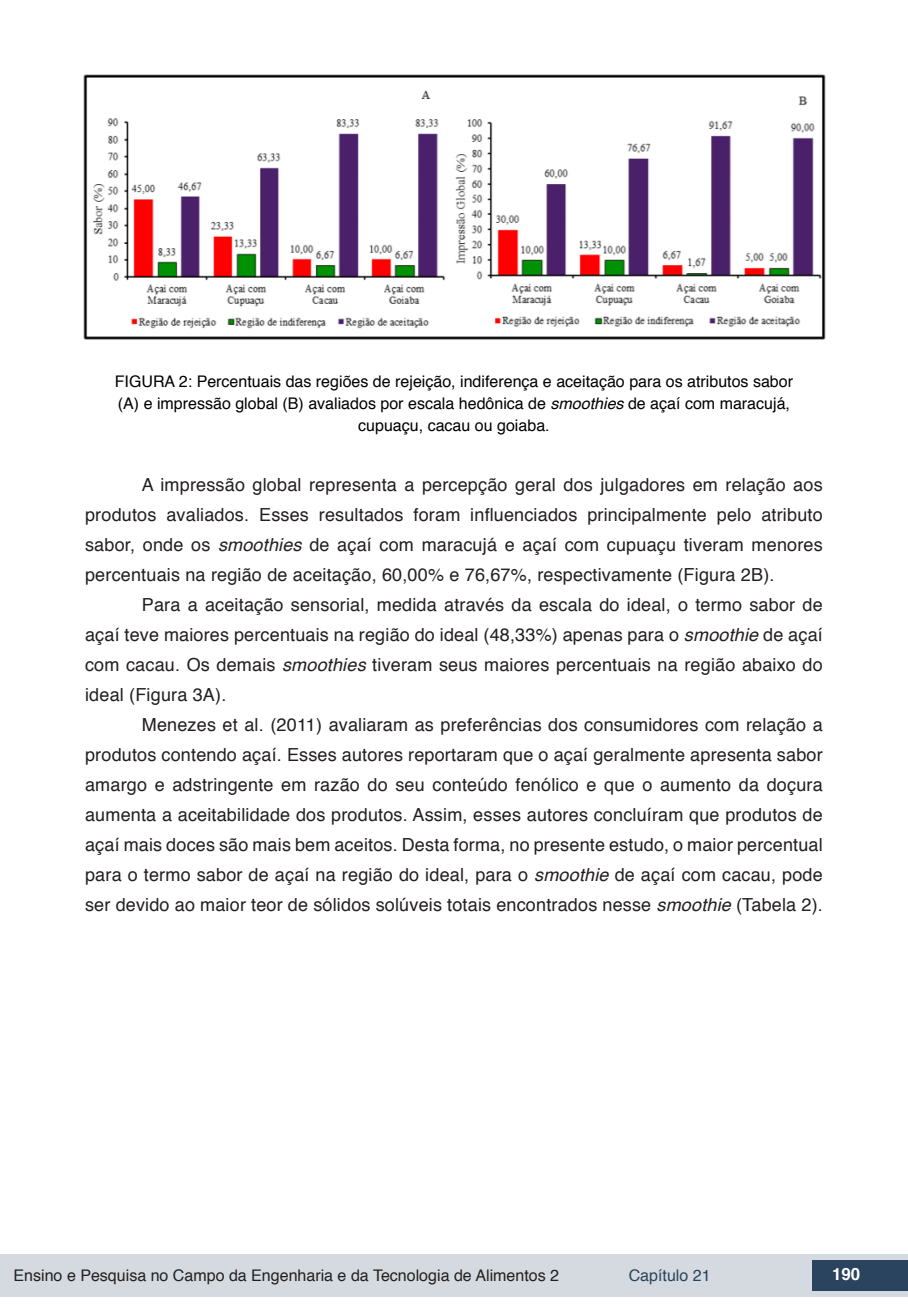
<style>
.page{position:relative;width:908px;height:1304px;background:#fff}
.page>*{position:absolute;margin:0;border:0;box-sizing:border-box;transform-origin:0 0}
.txt{font:18px/30px "Helvetica";letter-spacing:.01em;color:#231f20;text-align:justify}
.t1{font:700 16.8px "Helvetica";color:#fff}
.info_tab_graf_imag{font:16px/22px "Helvetica";color:#000;text-align:center}
.t2{font:16px "Helvetica";color:#231f20}
.t3{font:16px "Helvetica";color:#2a435e}
.s1{font-style:italic}
</style>
<div class="page">
<div style="left:0;top:1254px;width:906px;height:43px;background:#d4dadf"></div>
<div style="left:812px;top:1261px;width:95px;height:30px;background:#2a435e"></div>
<img style="left:83px;top:74px;width:742px;height:266px">
<p class="info_tab_graf_imag" style="left:115px;top:370px;width:679px">FIGURA 2: Percentuais das regiões de rejeição, indiferença e aceitação para os atributos sabor (A) e impressão global (B) avaliados por escala hedônica de <span class="s1">smoothies</span> de açaí com maracujá, cupuaçu, cacau ou goiaba.</p>
<p class="txt" style="left:85px;top:470px;width:738px;text-indent:57px">A impressão global representa a percepção geral dos julgadores em relação aos produtos avaliados. Esses resultados foram influenciados principalmente pelo atributo sabor, onde os <span class="s1">smoothies</span> de açaí com maracujá e açaí com cupuaçu tiveram menores percentuais na região de aceitação, 60,00% e 76,67%, respectivamente (Figura 2B).</p>
<p class="txt" style="left:85px;top:590px;width:739px;text-indent:57px">Para a aceitação sensorial, medida através da escala do ideal, o termo sabor de açaí teve maiores percentuais na região do ideal (48,33%) apenas para o <span class="s1">smoothie</span> de açaí com cacau. Os demais <span class="s1">smoothies</span> tiveram seus maiores percentuais na região abaixo do ideal (Figura 3A).</p>
<p class="txt" style="left:85px;top:710px;width:739px;text-indent:57px">Menezes et al. (2011) avaliaram as preferências dos consumidores com relação a produtos contendo açaí. Esses autores reportaram que o açaí geralmente apresenta sabor amargo e adstringente em razão do seu conteúdo fenólico e que o aumento da doçura aumenta a aceitabilidade dos produtos. Assim, esses autores concluíram que produtos de açaí mais doces são mais bem aceitos. Desta forma, no presente estudo, o maior percentual para o termo sabor de açaí na região do ideal, para o <span class="s1">smoothie</span> de açaí com cacau, pode ser devido ao maior teor de sólidos solúveis totais encontrados nesse <span class="s1">smoothie</span> (Tabela 2).</p>
<p class="t2" style="left:14px;top:1263px;width:546px">Ensino e Pesquisa no Campo da Engenharia e da Tecnologia de Alimentos 2</p>
<p class="t3" style="left:628px;top:1263px;width:83px">Capítulo 21</p>
<p class="t1" style="left:831px;top:1261px;width:30px">190</p>
</div>
